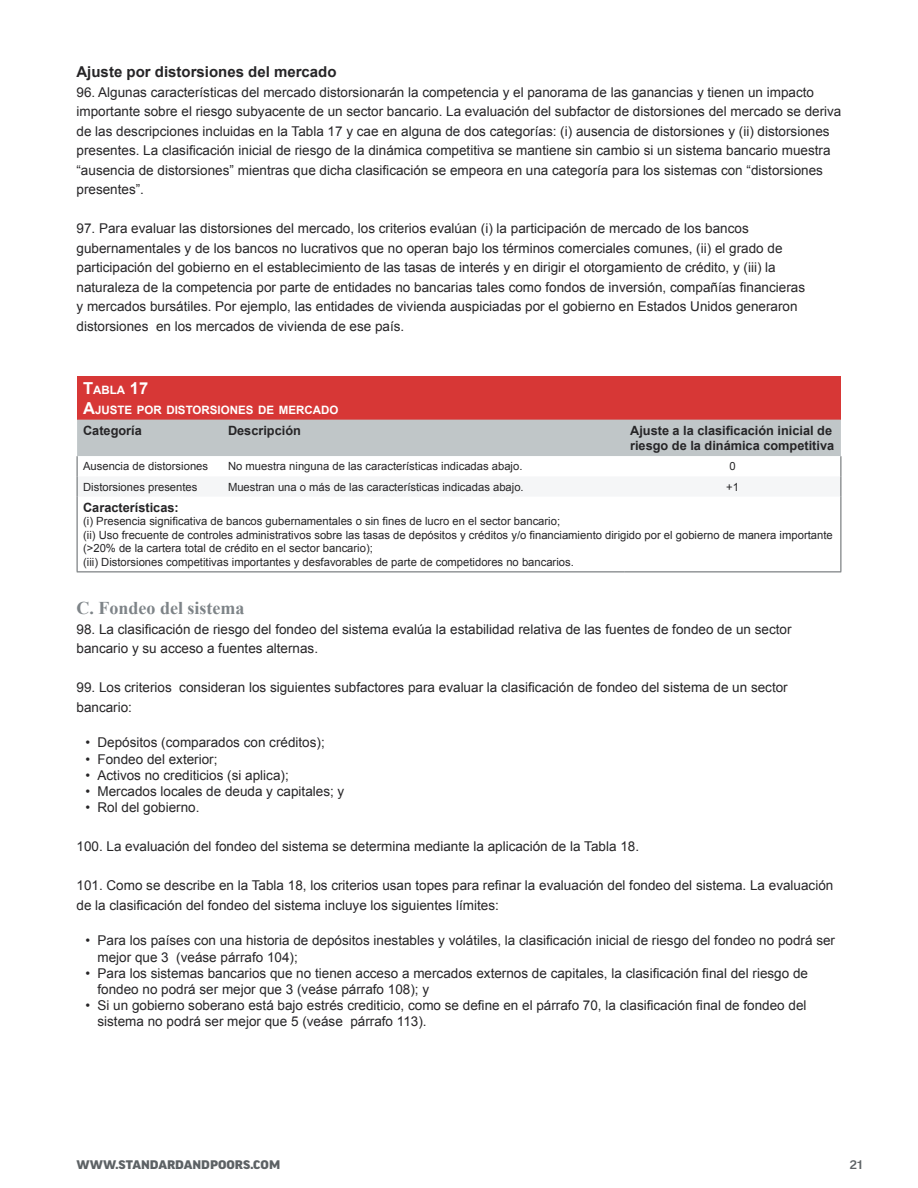
<style>
.page{position:relative;width:918px;height:1188px;background:#fff}
.page>*{position:absolute;margin:0;border:0;box-sizing:border-box;transform-origin:0 0}
.Sub_del_sub{font:700 18px "Times New Roman";color:#7e8488}
.Sub_del_sub_del_sub{font:700 15px "Arial";color:#262527}
.texto{font:13.5px/19.5px "Arial";color:#262527}
.tablas_texto_BOLD{font:700 12.75px/15.3px "Arial";color:#262527}
.t1{font:900 expanded 12px "Good Pro";color:#5d6265}
.t2{font:500 expanded 12px "Good Pro";color:#5d6265}
.Tablas_titulo{font:700 11.55px "Arial";color:#fff}
.tablas_texto{font:11.25px/13.5px "Arial";color:#262527}
.s1{font-size:16.5px}
</style>
<div class="page">
<div style="left:77px;top:376px;width:764px;height:44px;background:#d73736"></div>
<svg style="left:78px;top:497px;width:763px;height:75px"></svg>
<svg style="left:77px;top:420px;width:765px;height:77px"></svg>
<hr style="left:77px;top:497px;width:1px;height:75px;background:#5d6265">
<hr style="left:841px;top:497px;width:1px;height:75px;background:#5d6265">
<hr style="left:77px;top:572px;width:145px;height:1px;background:#5d6265">
<hr style="left:222px;top:572px;width:402px;height:1px;background:#5d6265">
<hr style="left:624px;top:572px;width:217px;height:1px;background:#5d6265">
<p class="Sub_del_sub_del_sub" style="left:76px;top:62px;width:262px">Ajuste por distorsiones del mercado</p>
<p class="texto" style="left:76px;top:82px;width:766px">96. Algunas características del mercado distorsionarán la competencia y el panorama de las ganancias y tienen un impacto importante sobre el riesgo subyacente de un sector bancario. La evaluación del subfactor de distorsiones del mercado se deriva de las descripciones incluidas en la Tabla 17 y cae en alguna de dos categorías: (i) ausencia de distorsiones y (ii) distorsiones presentes. La clasificación inicial de riesgo de la dinámica competitiva se mantiene sin cambio si un sistema bancario muestra “ausencia de distorsiones” mientras que dicha clasificación se empeora en una categoría para los sistemas con “distorsiones presentes”.</p>
<p class="texto" style="left:76px;top:219px;width:730px">97. Para evaluar las distorsiones del mercado, los criterios evalúan (i) la participación de mercado de los bancos gubernamentales y de los bancos no lucrativos que no operan bajo los términos comerciales comunes, (ii) el grado de participación del gobierno en el establecimiento de las tasas de interés y en dirigir el otorgamiento de crédito, y (iii) la naturaleza de la competencia por parte de entidades no bancarias tales como fondos de inversión, compañías financieras y mercados bursátiles. Por ejemplo, las entidades de vivienda auspiciadas por el gobierno en Estados Unidos generaron distorsiones en los mercados de vivienda de ese país.</p>
<p class="Tablas_titulo" style="left:83px;top:382px;width:67px"><span class="s1">T</span>ABLA <span class="s1">17</span></p>
<p class="Tablas_titulo" style="left:83px;top:402px;width:257px"><span class="s1">A</span>JUSTE POR DISTORSIONES DE MERCADO</p>
<p class="tablas_texto_BOLD" style="left:83px;top:423px;width:60px">Categoría</p>
<p class="tablas_texto_BOLD" style="left:228px;top:423px;width:74px">Descripción</p>
<p class="tablas_texto_BOLD" style="left:630px;top:423px;width:206px">Ajuste a la clasificación inicial de riesgo de la dinámica competitiva</p>
<p class="tablas_texto" style="left:83px;top:460px;width:127px">Ausencia de distorsiones</p>
<p class="tablas_texto" style="left:228px;top:460px;width:296px">No muestra ninguna de las características indicadas abajo.</p>
<p class="tablas_texto" style="left:729px;top:460px;width:8px">0</p>
<p class="tablas_texto" style="left:83px;top:480px;width:116px">Distorsiones presentes</p>
<p class="tablas_texto" style="left:228px;top:480px;width:297px">Muestran una o más de las características indicadas abajo.</p>
<p class="tablas_texto" style="left:726px;top:480px;width:14px">+1</p>
<p class="tablas_texto_BOLD" style="left:83px;top:500px;width:97px">Características:</p>
<p class="tablas_texto" style="left:83px;top:515px;width:479px">(i) Presencia significativa de bancos gubernamentales o sin fines de lucro en el sector bancario;</p>
<p class="tablas_texto" style="left:83px;top:528px;width:751px">(ii) Uso frecuente de controles administrativos sobre las tasas de depósitos y créditos y/o financiamiento dirigido por el gobierno de manera importante (&gt;20% de la cartera total de crédito en el sector bancario);</p>
<p class="tablas_texto" style="left:83px;top:555px;width:492px">(iii) Distorsiones competitivas importantes y desfavorables de parte de competidores no bancarios.</p>
<p class="Sub_del_sub" style="left:76px;top:596px;width:169px">C. Fondeo del sistema</p>
<p class="texto" style="left:76px;top:619px;width:717px">98. La clasificación de riesgo del fondeo del sistema evalúa la estabilidad relativa de las fuentes de fondeo de un sector bancario y su acceso a fuentes alternas.</p>
<p class="texto" style="left:76px;top:678px;width:713px">99. Los criterios consideran los siguientes subfactores para evaluar la clasificación de fondeo del sistema de un sector bancario:</p>
<p class="texto" style="left:86px;top:733px;width:241px">• Depósitos (comparados con créditos);</p>
<p class="texto" style="left:86px;top:749px;width:134px">• Fondeo del exterior;</p>
<p class="texto" style="left:86px;top:766px;width:205px">• Activos no crediticios (si aplica);</p>
<p class="texto" style="left:86px;top:782px;width:260px">• Mercados locales de deuda y capitales; y</p>
<p class="texto" style="left:86px;top:798px;width:116px">• Rol del gobierno.</p>
<p class="texto" style="left:76px;top:837px;width:564px">100. La evaluación del fondeo del sistema se determina mediante la aplicación de la Tabla 18.</p>
<p class="texto" style="left:76px;top:876px;width:758px">101. Como se describe en la Tabla 18, los criterios usan topes para refinar la evaluación del fondeo del sistema. La evaluación de la clasificación del fondeo del sistema incluye los siguientes límites:</p>
<p class="texto" style="left:98px;top:933px;width:739px;line-height:16.2px;text-indent:-12px">• Para los países con una historia de depósitos inestables y volátiles, la clasificación inicial de riesgo del fondeo no podrá ser mejor que 3 (veáse párrafo 104);</p>
<p class="texto" style="left:98px;top:965px;width:712px;line-height:16.2px;text-indent:-12px">• Para los sistemas bancarios que no tienen acceso a mercados externos de capitales, la clasificación final del riesgo de fondeo no podrá ser mejor que 3 (veáse párrafo 108); y</p>
<p class="texto" style="left:98px;top:998px;width:711px;line-height:16.2px;text-indent:-12px">• Si un gobierno soberano está bajo estrés crediticio, como se define en el párrafo 70, la clasificación final de fondeo del sistema no podrá ser mejor que 5 (veáse párrafo 113).</p>
<p class="t1" style="left:76px;top:1158px;width:205px">WWW.STANDARDANDPOORS.COM</p>
<p class="t2" style="left:850px;top:1158px;width:14px">21</p>
</div>
